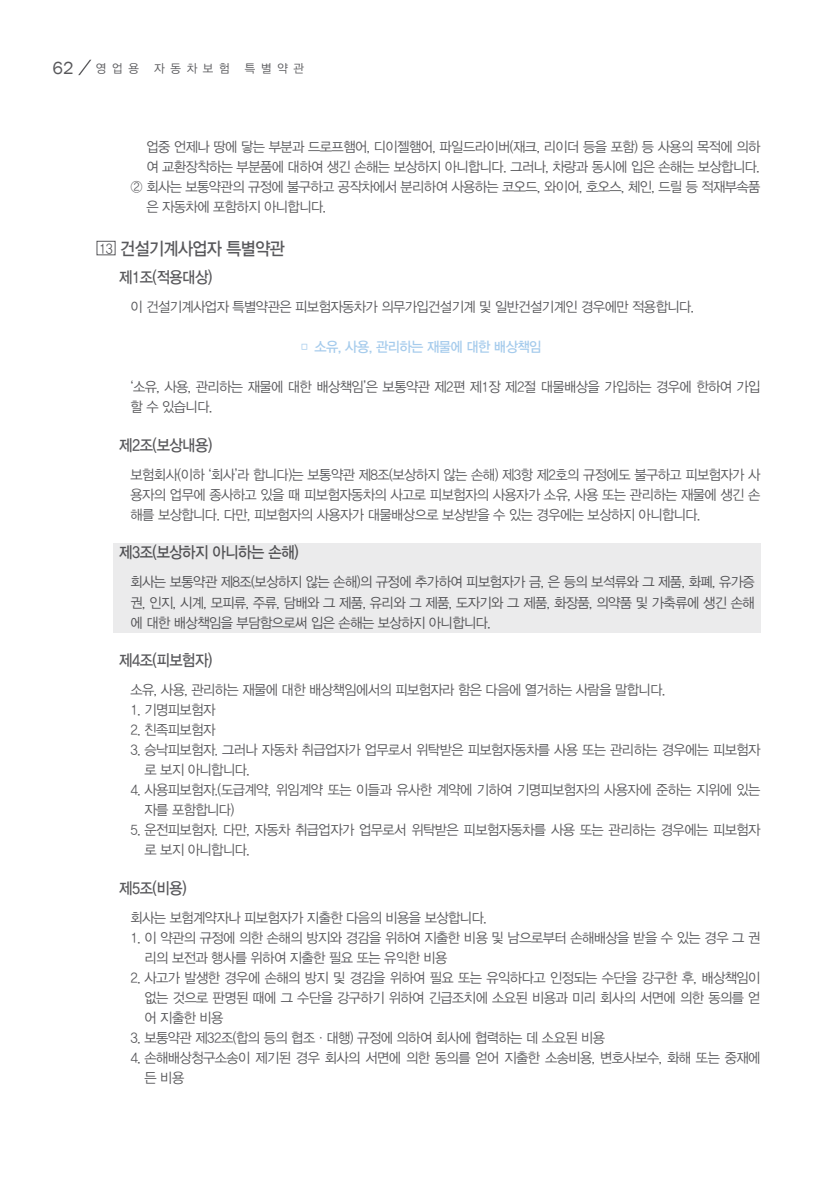
<style>
.page{position:relative;width:840px;height:1191px;background:#fff}
.page>*{position:absolute;margin:0;border:0;box-sizing:border-box;transform-origin:0 0}
.t1{font:18px "YDVYGO Std 33";letter-spacing:-.03em;color:#58585b;scale:.9 1}
.t2{font:16px "YDVYGO Std 33";letter-spacing:-.03em;color:#58585b;scale:.9 1}
.t3{font:14px/20px "YDVYGO Std 32";letter-spacing:-.04em;color:#58585b;scale:.95 1}
.t4{font:14px "YDVYGO Std 33";letter-spacing:-.04em;color:#a5cbec;scale:.95 1}
.t5{font:12px "YDVYGO Std 12";letter-spacing:.5em;color:#58585b;scale:.95 1}
.s1{font-family:"Franklin Gothic";font-size:18px}
.s2{font-family:"YDVYGO Std 32";font-size:14px}
</style>
<div class="page">
<svg style="left:78px;top:60px;width:13px;height:15px"></svg>
<div style="left:96px;top:241px;width:19px;height:14px;border:1px solid #58585b"></div>
<div style="left:113px;top:543px;width:647px;height:90px;background:#ebebec"></div>
<p class="t5" style="left:52px;top:62px;width:92px"><span class="s1">62</span> 영업용</p>
<p class="t5" style="left:154px;top:62px;width:81px">자동차보험</p>
<p class="t5" style="left:245px;top:62px;width:64px">특별약관</p>
<p class="t3" style="left:146px;top:137px;width:647px">업중 언제나 땅에 닿는 부분과 드로프햄어, 디이젤햄어, 파일드라이버(재크, 리이더 등을 포함) 등 사용의 목적에 의하</p>
<p class="t3" style="left:146px;top:157px;width:647px">여 교환장착하는 부분품에 대하여 생긴 손해는 보상하지 아니합니다. 그러나, 차량과 동시에 입은 손해는 보상합니다.</p>
<p class="t3" style="left:130px;top:177px;width:664px">② 회사는 보통약관의 규정에 불구하고 공작차에서 분리하여 사용하는 코오드, 와이어, 호오스, 체인, 드릴 등 적재부속품</p>
<p class="t3" style="left:146px;top:197px;width:191px">은 자동차에 포함하지 아니합니다.</p>
<p class="t1" style="left:99px;top:239px;width:207px"><span class="s2">13</span> 건설기계사업자 특별약관</p>
<p class="t2" style="left:119px;top:269px;width:105px">제1조(적용대상)</p>
<p class="t3" style="left:130px;top:297px;width:594px">이 건설기계사업자 특별약관은 피보험자동차가 의무가입건설기계 및 일반건설기계인 경우에만 적용합니다.</p>
<p class="t4" style="left:298px;top:340px;width:257px">□ 소유, 사용, 관리하는 재물에 대한 배상책임</p>
<p class="t3" style="left:130px;top:377px;width:664px">‘소유, 사용, 관리하는 재물에 대한 배상책임’은 보통약관 제2편 제1장 제2절 대물배상을 가입하는 경우에 한하여 가입 할 수 있습니다.</p>
<p class="t2" style="left:119px;top:436px;width:105px">제2조(보상내용)</p>
<p class="t3" style="left:130px;top:465px;width:664px;text-align:justify">보험회사(이하 ‘회사’라 합니다)는 보통약관 제8조(보상하지 않는 손해) 제3항 제2호의 규정에도 불구하고 피보험자가 사 용자의 업무에 종사하고 있을 때 피보험자동차의 사고로 피보험자의 사용자가 소유, 사용 또는 관리하는 재물에 생긴 손 해를 보상합니다. 다만, 피보험자의 사용자가 대물배상으로 보상받을 수 있는 경우에는 보상하지 아니합니다.</p>
<p class="t2" style="left:119px;top:544px;width:201px">제3조(보상하지 아니하는 손해)</p>
<p class="t3" style="left:130px;top:572px;width:658px;text-align:justify">회사는 보통약관 제8조(보상하지 않는 손해)의 규정에 추가하여 피보험자가 금, 은 등의 보석류와 그 제품, 화폐, 유가증 권, 인지, 시계, 모피류, 주류, 담배와 그 제품, 유리와 그 제품, 도자기와 그 제품, 화장품, 의약품 및 가축류에 생긴 손해 에 대한 배상책임을 부담함으로써 입은 손해는 보상하지 아니합니다.</p>
<p class="t2" style="left:119px;top:652px;width:105px">제4조(피보험자)</p>
<p class="t3" style="left:130px;top:680px;width:564px">소유, 사용, 관리하는 재물에 대한 배상책임에서의 피보험자라 함은 다음에 열거하는 사람을 말합니다.</p>
<p class="t3" style="left:130px;top:700px;width:91px">1. 기명피보험자</p>
<p class="t3" style="left:130px;top:720px;width:91px">2. 친족피보험자</p>
<p class="t3" style="left:144px;top:740px;width:649px;text-indent:-14px">3. 승낙피보험자. 그러나 자동차 취급업자가 업무로서 위탁받은 피보험자동차를 사용 또는 관리하는 경우에는 피보험자 로 보지 아니합니다.</p>
<p class="t3" style="left:144px;top:780px;width:649px;text-indent:-14px">4. 사용피보험자.(도급계약, 위임계약 또는 이들과 유사한 계약에 기하여 기명피보험자의 사용자에 준하는 지위에 있는 자를 포함합니다)</p>
<p class="t3" style="left:144px;top:820px;width:649px;text-indent:-14px">5. 운전피보험자. 다만, 자동차 취급업자가 업무로서 위탁받은 피보험자동차를 사용 또는 관리하는 경우에는 피보험자 로 보지 아니합니다.</p>
<p class="t2" style="left:119px;top:879px;width:77px">제5조(비용)</p>
<p class="t3" style="left:130px;top:908px;width:376px">회사는 보험계약자나 피보험자가 지출한 다음의 비용을 보상합니다.</p>
<p class="t3" style="left:144px;top:928px;width:649px;text-indent:-14px">1. 이 약관의 규정에 의한 손해의 방지와 경감을 위하여 지출한 비용 및 남으로부터 손해배상을 받을 수 있는 경우 그 권 리의 보전과 행사를 위하여 지출한 필요 또는 유익한 비용</p>
<p class="t3" style="left:144px;top:968px;width:649px;text-align:justify;text-indent:-14px">2. 사고가 발생한 경우에 손해의 방지 및 경감을 위하여 필요 또는 유익하다고 인정되는 수단을 강구한 후, 배상책임이 없는 것으로 판명된 때에 그 수단을 강구하기 위하여 긴급조치에 소요된 비용과 미리 회사의 서면에 의한 동의를 얻 어 지출한 비용</p>
<p class="t3" style="left:130px;top:1028px;width:501px">3. 보통약관 제32조(합의 등의 협조·대행) 규정에 의하여 회사에 협력하는 데 소요된 비용</p>
<p class="t3" style="left:144px;top:1048px;width:649px;text-indent:-14px">4. 손해배상청구소송이 제기된 경우 회사의 서면에 의한 동의를 얻어 지출한 소송비용, 변호사보수, 화해 또는 중재에 든 비용</p>
</div>
